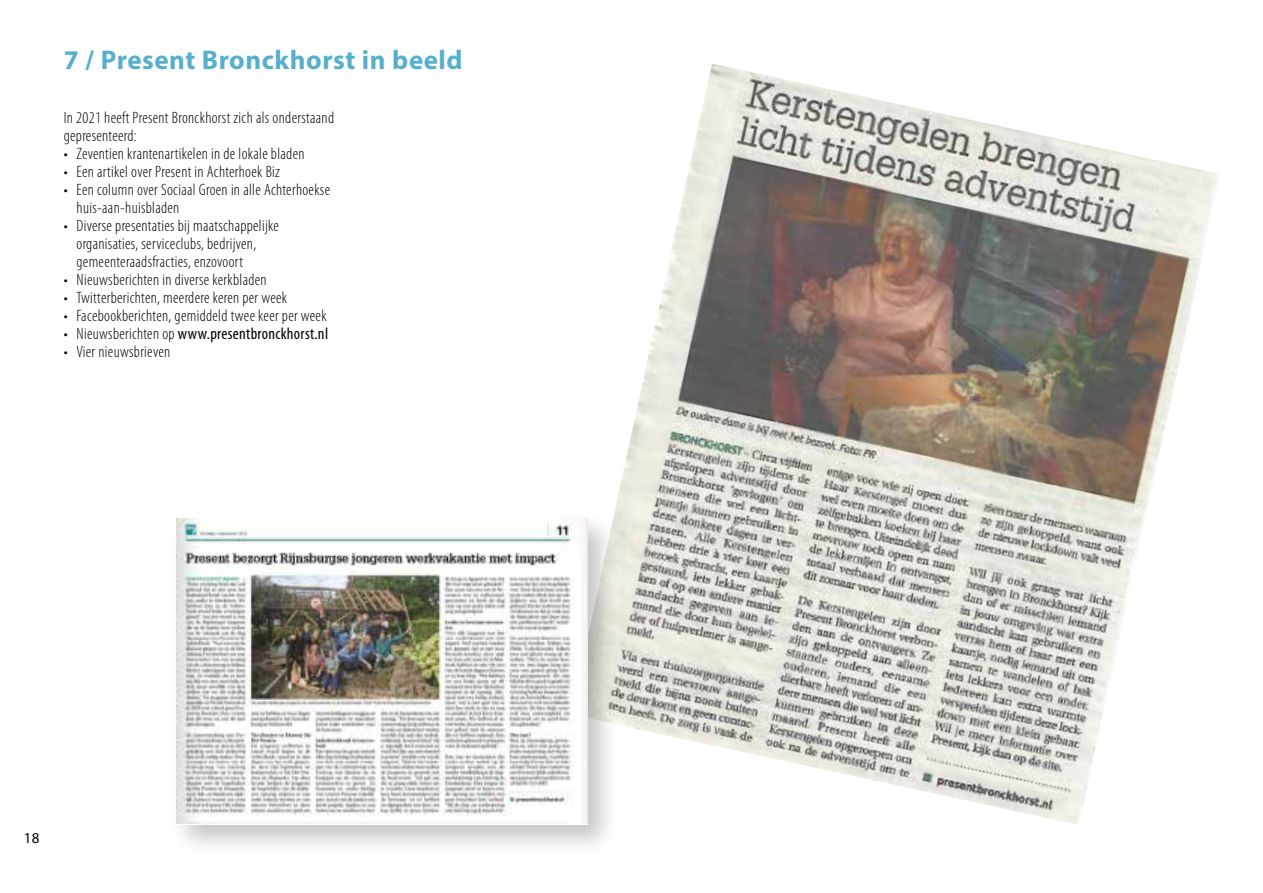
<style>
.page{position:relative;width:1263px;height:893px;background:#fff}
.page>*{position:absolute;margin:0;border:0;box-sizing:border-box;transform-origin:0 0}
.t1{font:700 27px "Myriad Pro";letter-spacing:.02em;color:#55afce}
.t2{font:300 condensed 16.5px/18px "Myriad Pro";letter-spacing:.02em;color:#000}
.t3{font:condensed 16.5px "Myriad Pro";letter-spacing:.02em;color:#000}
.t4{font:15px "Myriad";color:#000}
.s1{font-weight:300}
</style>
<div class="page">
<hr style="left:1262px;top:0;width:1px;height:893px;background:#e4eff6">
<img style="left:614px;top:64px;width:605px;height:760px">
<img style="left:570px;top:512px;width:48px;height:213px">
<img style="left:177px;top:519px;width:411px;height:304px">
<h1 class="t1" style="left:64px;top:42px;width:400px">7 / Present Bronckhorst in beeld</h1>
<p class="t2" style="left:64px;top:109px;width:272px">In 2021 heeft Present Bronckhorst zich als onderstaand gepresenteerd:</p>
<p class="t2" style="left:64px;top:145px;width:242px">• Zeventien krantenartikelen in de lokale bladen</p>
<p class="t2" style="left:64px;top:163px;width:218px">• Een artikel over Present in Achterhoek Biz</p>
<p class="t2" style="left:77px;top:181px;width:255px;text-indent:-13px">• Een column over Sociaal Groen in alle Achterhoekse huis-aan-huisbladen</p>
<p class="t2" style="left:77px;top:217px;width:204px;text-indent:-13px">• Diverse presentaties bij maatschappelijke organisaties, serviceclubs, bedrijven, gemeenteraadsfracties, enzovoort</p>
<p class="t2" style="left:64px;top:271px;width:204px">• Nieuwsberichten in diverse kerkbladen</p>
<p class="t2" style="left:64px;top:289px;width:225px">• Twitterberichten, meerdere keren per week</p>
<p class="t2" style="left:64px;top:307px;width:264px">• Facebookberichten, gemiddeld twee keer per week</p>
<p class="t3" style="left:64px;top:325px;width:266px"><span class="s1">• Nieuwsberichten op</span> www.presentbronckhorst.nl</p>
<p class="t2" style="left:64px;top:343px;width:108px">• Vier nieuwsbrieven</p>
<p class="t4" style="left:24px;top:831px;width:17px">18</p>
</div>
